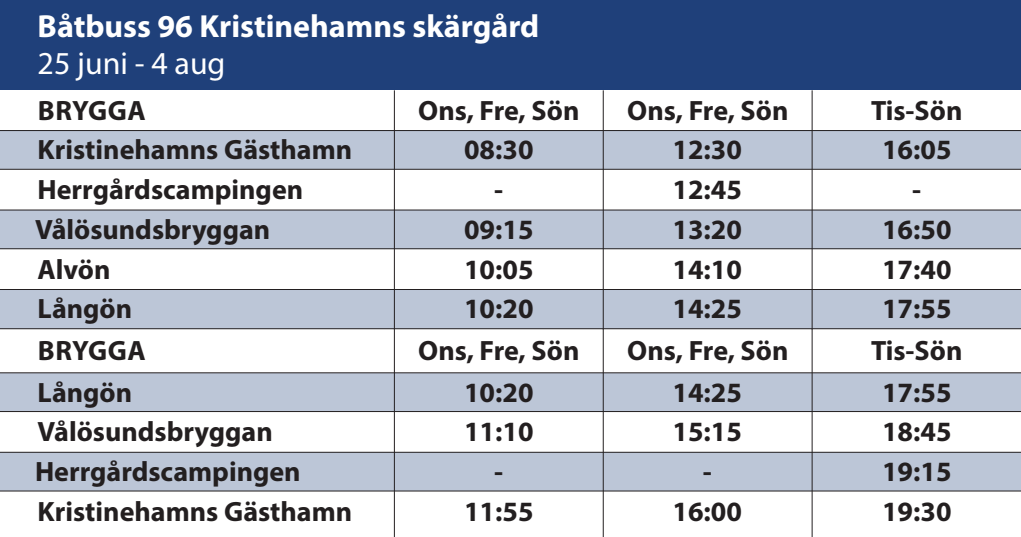
<style>
.page{position:relative;width:1021px;height:537px;background:#fff}
.page>*{position:absolute;margin:0;border:0;box-sizing:border-box;transform-origin:0 0}
.t1{font:700 32px "Myriad Pro";color:#fff}
.t2{font:32px "Myriad Pro";color:#fff}
.t3{font:700 28px "Myriad Pro";color:#231f20}
</style>
<div class="page">
<div style="left:0;top:0;width:1020px;height:90px;background:#1f407a"></div>
<svg style="left:0;top:130px;width:1020px;height:40px;background:#b4bdcd"></svg>
<svg style="left:0;top:209px;width:1020px;height:40px;background:#b5bfcf"></svg>
<div style="left:0;top:289px;width:1020px;height:40px;background:#bcc6d7"></div>
<hr style="left:394px;top:90px;width:1px;height:239px;background:#231f20">
<hr style="left:811px;top:90px;width:1px;height:239px;background:#231f20">
<hr style="left:602px;top:90px;width:2px;height:239px;background:#231f20">
<svg style="left:0;top:372px;width:1020px;height:40px;background:#b4bece"></svg>
<svg style="left:0;top:451px;width:1020px;height:40px;background:#b7c0d0"></svg>
<hr style="left:394px;top:329px;width:1px;height:207px;background:#231f20">
<hr style="left:811px;top:329px;width:1px;height:207px;background:#231f20">
<hr style="left:602px;top:329px;width:2px;height:207px;background:#231f20">
<p class="t1" style="left:38px;top:5px;width:503px">Båtbuss 96 Kristinehamns skärgård</p>
<p class="t2" style="left:38px;top:43px;width:189px">25 juni - 4 aug</p>
<p class="t3" style="left:38px;top:92px;width:109px">BRYGGA</p>
<p class="t3" style="left:38px;top:131px;width:316px">Kristinehamns Gästhamn</p>
<p class="t3" style="left:38px;top:171px;width:267px">Herrgårdscampingen</p>
<p class="t3" style="left:35px;top:211px;width:237px">Vålösundsbryggan</p>
<p class="t3" style="left:38px;top:251px;width:74px">Alvön</p>
<p class="t3" style="left:38px;top:290px;width:96px">Långön</p>
<p class="t3" style="left:38px;top:332px;width:109px">BRYGGA</p>
<p class="t3" style="left:38px;top:373px;width:96px">Långön</p>
<p class="t3" style="left:38px;top:413px;width:237px">Vålösundsbryggan</p>
<p class="t3" style="left:35px;top:453px;width:267px">Herrgårdscampingen</p>
<p class="t3" style="left:38px;top:493px;width:316px">Kristinehamns Gästhamn</p>
<p class="t3" style="left:418px;top:92px;width:163px">Ons, Fre, Sön</p>
<p class="t3" style="left:627px;top:92px;width:163px">Ons, Fre, Sön</p>
<p class="t3" style="left:871px;top:92px;width:93px">Tis-Sön</p>
<p class="t3" style="left:464px;top:131px;width:71px">08:30</p>
<p class="t3" style="left:494px;top:171px;width:11px">-</p>
<p class="t3" style="left:464px;top:211px;width:71px">09:15</p>
<p class="t3" style="left:464px;top:251px;width:71px">10:05</p>
<p class="t3" style="left:464px;top:290px;width:71px">10:20</p>
<p class="t3" style="left:672px;top:131px;width:71px">12:30</p>
<p class="t3" style="left:672px;top:171px;width:71px">12:45</p>
<p class="t3" style="left:672px;top:211px;width:71px">13:20</p>
<p class="t3" style="left:672px;top:251px;width:71px">14:10</p>
<p class="t3" style="left:672px;top:290px;width:71px">14:25</p>
<p class="t3" style="left:882px;top:131px;width:71px">16:05</p>
<p class="t3" style="left:912px;top:171px;width:11px">-</p>
<p class="t3" style="left:882px;top:211px;width:71px">16:50</p>
<p class="t3" style="left:882px;top:251px;width:71px">17:40</p>
<p class="t3" style="left:882px;top:290px;width:71px">17:55</p>
<p class="t3" style="left:418px;top:332px;width:163px">Ons, Fre, Sön</p>
<p class="t3" style="left:627px;top:332px;width:163px">Ons, Fre, Sön</p>
<p class="t3" style="left:871px;top:332px;width:93px">Tis-Sön</p>
<p class="t3" style="left:464px;top:373px;width:71px">10:20</p>
<p class="t3" style="left:464px;top:413px;width:71px">11:10</p>
<p class="t3" style="left:494px;top:453px;width:11px">-</p>
<p class="t3" style="left:464px;top:493px;width:71px">11:55</p>
<p class="t3" style="left:672px;top:373px;width:71px">14:25</p>
<p class="t3" style="left:672px;top:413px;width:71px">15:15</p>
<p class="t3" style="left:702px;top:453px;width:11px">-</p>
<p class="t3" style="left:672px;top:493px;width:71px">16:00</p>
<p class="t3" style="left:882px;top:373px;width:71px">17:55</p>
<p class="t3" style="left:882px;top:413px;width:71px">18:45</p>
<p class="t3" style="left:882px;top:453px;width:71px">19:15</p>
<p class="t3" style="left:882px;top:493px;width:71px">19:30</p>
</div>
